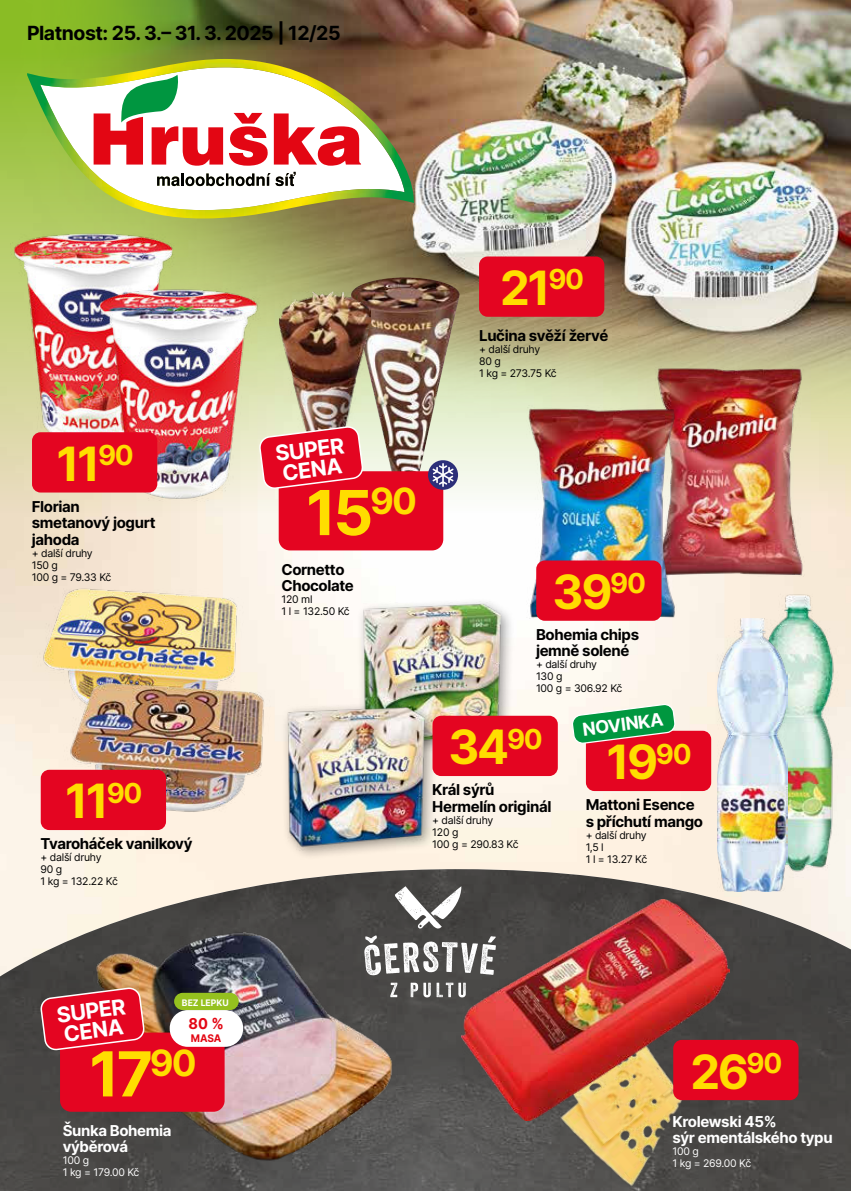
<style>
.page{position:relative;width:851px;height:1191px;background:#fff}
.page>*{position:absolute;margin:0;border:0;box-sizing:border-box;transform-origin:0 0}
.t1{font:700 62.1px "Inter";color:#fd0}
.t2{font:700 47.25px "Inter";letter-spacing:-.05em;color:#fd0}
.t3{font:700 21.6px/20px "Inter";color:#fff}
.t4{font:700 19.5px "Inter";letter-spacing:-.025em;color:#000}
.t5{font:700 18px "Inter";color:#fff}
.t6{font:700 15px/16.5px "Inter";letter-spacing:-.025em;color:#000}
.t7{font:700 15px/16.5px "Inter";letter-spacing:-.025em;color:#fff}
.t8{font:700 15px "Inter";color:#e30613;scale:.96 1}
.t9{font:10.5px/12px "Inter";letter-spacing:-.025em;color:#000}
.t10{font:10.5px/12px "Inter";letter-spacing:-.025em;color:#fff}
.t11{font:700 10.5px "Inter";color:#e30613;scale:.96 1}
.t12{font:700 9px "Inter";color:#fff;scale:.96 1}
</style>
<div class="page">
<img style="left:0;top:546px;width:850px;height:323px">
<svg style="left:0;top:417px;width:850px;height:129px"></svg>
<img style="left:0;top:869px;width:850px;height:322px">
<svg style="left:398px;top:886px;width:58px;height:89px"></svg>
<svg style="left:410px;top:982px;width:46px;height:15px"></svg>
<img style="left:0;top:0;width:850px;height:417px">
<img style="left:27px;top:59px;width:387px;height:159px">
<svg style="left:94px;top:75px;width:267px;height:91px"></svg>
<svg style="left:157px;top:172px;width:138px;height:14px"></svg>
<img style="left:11px;top:216px;width:171px;height:229px">
<img style="left:654px;top:366px;width:150px;height:210px">
<img style="left:456px;top:855px;width:350px;height:336px">
<div style="left:673px;top:1039px;width:125px;height:61px;background:#e40521;border-radius:9px"></div>
<div style="left:357px;top:597px;width:158px;height:162px;background:#fefefd"></div>
<img style="left:346px;top:602px;width:172px;height:113px">
<div style="left:281px;top:700px;width:158px;height:160px;background:#000;opacity:.4"></div>
<img style="left:270px;top:704px;width:172px;height:146px">
<div style="left:432px;top:715px;width:125px;height:61px;background:#e40521;border-radius:9px"></div>
<img style="left:743px;top:585px;width:107px;height:292px">
<img style="left:717px;top:618px;width:70px;height:273px">
<img style="left:526px;top:405px;width:151px;height:213px">
<div style="left:586px;top:730px;width:125px;height:61px;background:#e40521;border-radius:9px"></div>
<svg style="left:572px;top:704px;width:103px;height:39px"></svg>
<img style="left:87px;top:269px;width:177px;height:245px">
<div style="left:32px;top:432px;width:125px;height:60px;background:#e40521;border-radius:9px"></div>
<img style="left:36px;top:571px;width:207px;height:163px">
<img style="left:63px;top:666px;width:207px;height:163px">
<div style="left:41px;top:769px;width:125px;height:61px;background:#e40521;border-radius:9px"></div>
<img style="left:88px;top:884px;width:310px;height:307px">
<div style="left:536px;top:560px;width:125px;height:61px;background:#e40521;border-radius:9px"></div>
<div style="left:60px;top:1032px;width:164px;height:79px;background:#e40521;border-radius:11px"></div>
<svg style="left:41px;top:987px;width:103px;height:63px"></svg>
<div style="left:170px;top:1010px;width:73px;height:36px;background:#fff;border-radius:18px"></div>
<div style="left:174px;top:992px;width:65px;height:18px;background:#95c11f;border-radius:9px"></div>
<img style="left:350px;top:277px;width:110px;height:256px">
<img style="left:279px;top:292px;width:92px;height:179px">
<div style="left:279px;top:471px;width:164px;height:79px;background:#e40521;border-radius:11px"></div>
<svg style="left:259px;top:426px;width:104px;height:63px"></svg>
<svg style="left:428px;top:460px;width:30px;height:30px"></svg>
<svg style="left:432px;top:463px;width:21px;height:24px"></svg>
<div style="left:479px;top:256px;width:125px;height:61px;background:#e40521;border-radius:9px"></div>
<img style="left:461px;top:899px;width:268px;height:221px">
<h3 class="t4" style="left:27px;top:19px;width:315px">Platnost: 25. 3.– 31. 3. 2025 | 12/25</h3>
<h2 class="t2" style="left:56px;top:429px;width:79px">11<sup>90</sup></h2>
<h3 class="t6" style="left:32px;top:499px;width:125px">Florian smetanový jogurt jahoda</h3>
<p class="t9" style="left:32px;top:548px;width:81px">+ další druhy<br>150 g<br>100 g = 79.33 Kč</p>
<h2 class="t2" style="left:65px;top:767px;width:79px">11<sup>90</sup></h2>
<h3 class="t6" style="left:40px;top:835px;width:153px">Tvaroháček vanilkový</h3>
<p class="t9" style="left:40px;top:852px;width:79px">+ další druhy<br>90 g<br>1 kg = 132.22 Kč</p>
<h3 class="t3" style="left:56px;top:1006px;width:71px;rotate:-7deg">SUPER<br>CENA</h3>
<p class="t12" style="left:182px;top:998px;width:50px">BEZ LEPKU</p>
<h3 class="t8" style="left:189px;top:1012px;width:38px">80 %</h3>
<p class="t11" style="left:191px;top:1033px;width:33px">MASA</p>
<h1 class="t1" style="left:89px;top:1028px;width:109px">17<sup>90</sup></h1>
<h3 class="t7" style="left:63px;top:1123px;width:110px">Šunka Bohemia výběrová</h3>
<p class="t10" style="left:63px;top:1155px;width:78px">100 g<br>1 kg = 179.00 Kč</p>
<h2 class="t2" style="left:500px;top:253px;width:85px">21<sup>90</sup></h2>
<h3 class="t6" style="left:479px;top:327px;width:131px">Lučina svěží žervé</h3>
<p class="t9" style="left:479px;top:344px;width:79px">+ další druhy<br>80 g<br>1 kg = 273.75 Kč</p>
<h3 class="t3" style="left:274px;top:445px;width:71px;rotate:-7deg">SUPER<br>CENA</h3>
<h1 class="t1" style="left:306px;top:467px;width:113px">15<sup>90</sup></h1>
<h3 class="t6" style="left:281px;top:562px;width:74px">Cornetto<br>Chocolate</h3>
<p class="t9" style="left:281px;top:594px;width:70px">120 ml<br>1 l = 132.50 Kč</p>
<h2 class="t2" style="left:552px;top:572px;width:95px">39<sup>90</sup></h2>
<h3 class="t6" style="left:536px;top:627px;width:105px">Bohemia chips jemně solené</h3>
<p class="t9" style="left:536px;top:659px;width:88px">+ další druhy<br>130 g<br>100 g = 306.92 Kč</p>
<h2 class="t2" style="left:448px;top:727px;width:96px">34<sup>90</sup></h2>
<h3 class="t6" style="left:432px;top:781px;width:121px">Král sýrů<br>Hermelín originál</h3>
<p class="t9" style="left:432px;top:814px;width:88px">+ další druhy<br>120 g<br>100 g = 290.83 Kč</p>
<h3 class="t5" style="left:581px;top:722px;width:83px;rotate:-7deg">NOVINKA</h3>
<h2 class="t2" style="left:606px;top:728px;width:87px">19<sup>90</sup></h2>
<h3 class="t6" style="left:585px;top:797px;width:119px">Mattoni Esence s příchutí mango</h3>
<p class="t9" style="left:585px;top:829px;width:63px">+ další druhy<br>1,5 l<br>1 l = 13.27 Kč</p>
<h2 class="t2" style="left:690px;top:1051px;width:93px">26<sup>90</sup></h2>
<h3 class="t7" style="left:672px;top:1114px;width:162px">Krolewski 45%<br>sýr ementálského typu</h3>
<p class="t10" style="left:672px;top:1146px;width:80px">100 g<br>1 kg = 269.00 Kč</p>
</div>
